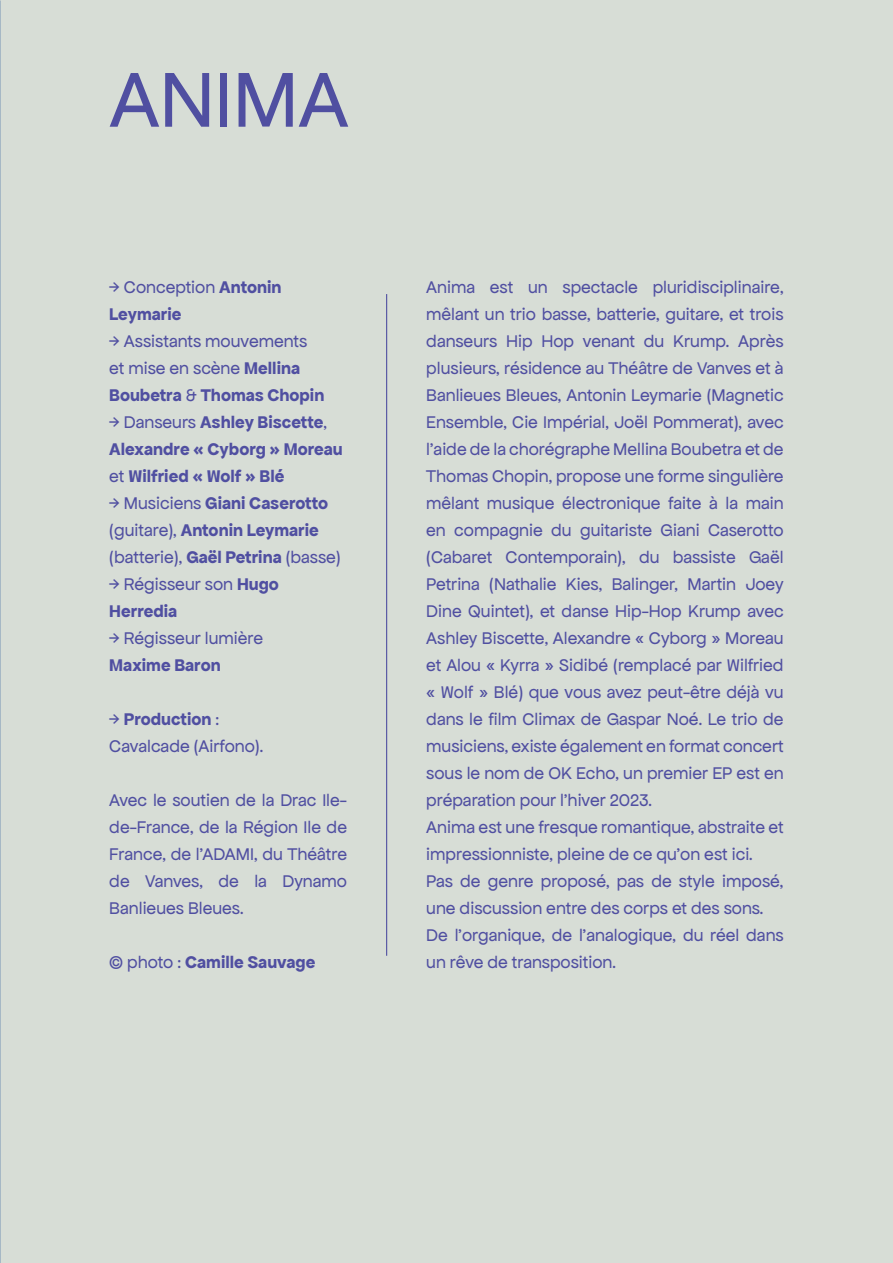
<style>
.page{position:relative;width:893px;height:1263px;background:#d7ddd6}
.page>*{position:absolute;margin:0;border:0;box-sizing:border-box;transform-origin:0 0}
.t1{font:82.65px "Apfel Grotezk";color:#504fa1}
.t2{font:18px/27px "Apfel Grotezk";color:#504fa1}
.t3{font:700 18px/27px "Apfel Grotezk";color:#504fa1}
.s1{font-weight:400}
.s2{font-weight:700}
</style>
<div class="page">
<hr style="left:386px;top:294px;width:1px;height:662px;background:#504fa1">
<h1 class="t1" style="left:109px;top:56px;width:241px">ANIMA</h1>
<p class="t3" style="left:109px;top:273px;width:174px"><span class="s1">→ Conception</span> Antonin<br>Leymarie</p>
<p class="t2" style="left:109px;top:327px;width:217px">→ Assistants mouvements et mise en scène <span class="s2">Mellina<br>Boubetra</span> &amp; <span class="s2">Thomas Chopin</span></p>
<p class="t3" style="left:109px;top:408px;width:235px"><span class="s1">→ Danseurs</span> Ashley Biscette<span class="s1">,<br></span>Alexandre « Cyborg » Moreau <span class="s1">et</span> Wilfried « Wolf » Blé</p>
<p class="t3" style="left:109px;top:489px;width:233px"><span class="s1">→ Musiciens</span> Giani Caserotto <span class="s1">(guitare),</span> Antonin Leymarie <span class="s1">(batterie),</span> Gaël Petrina <span class="s1">(basse)</span></p>
<p class="t2" style="left:109px;top:570px;width:171px">→ Régisseur son <span class="s2">Hugo<br>Herredia</span></p>
<p class="t2" style="left:109px;top:624px;width:155px">→ Régisseur lumière</p>
<p class="t3" style="left:109px;top:651px;width:113px">Maxime Baron</p>
<p class="t2" style="left:109px;top:705px;width:156px">→ <span class="s2">Production</span> :<br>Cavalcade (Airfono).</p>
<p class="t2" style="left:109px;top:786px;width:239px;text-align:justify">Avec le soutien de la Drac Ile&shy;de-France, de la Région Ile de France, de l’ADAMI, du Théâtre de Vanves, de la Dynamo Banlieues Bleues.</p>
<p class="t3" style="left:109px;top:948px;width:208px"><span class="s1">© photo :</span> Camille Sauvage</p>
<p class="t2" style="left:426px;top:273px;width:359px">Anima est un spectacle pluridisciplinaire, mêlant un trio basse, batterie, guitare, et trois danseurs Hip Hop venant du Krump. Après plusieurs, résidence au Théâtre de Vanves et à Banlieues Bleues, Antonin Leymarie (Magnetic Ensemble, Cie Impérial, Joël Pommerat), avec l’aide de la chorégraphe Mellina Boubetra et de Thomas Chopin, propose une forme singulière mêlant musique électronique faite à la main en compagnie du guitariste Giani Caserotto (Cabaret Contemporain), du bassiste Gaël Petrina (Nathalie Kies, Balinger, Martin Joey Dine Quintet), et danse Hip-Hop Krump avec Ashley Biscette, Alexandre « Cyborg » Moreau et Alou « Kyrra » Sidibé (remplacé par Wilfried « Wolf » Blé) que vous avez peut-être déjà vu dans le film Climax de Gaspar Noé. Le trio de musiciens, existe également en format concert sous le nom de OK Echo, un premier EP est en préparation pour l’hiver 2023.<br>Anima est une fresque romantique, abstraite et impressionniste, pleine de ce qu’on est ici.<br>Pas de genre proposé, pas de style imposé, une discussion entre des corps et des sons.<br>De l’organique, de l’analogique, du réel dans un rêve de transposition.</p>
</div>
